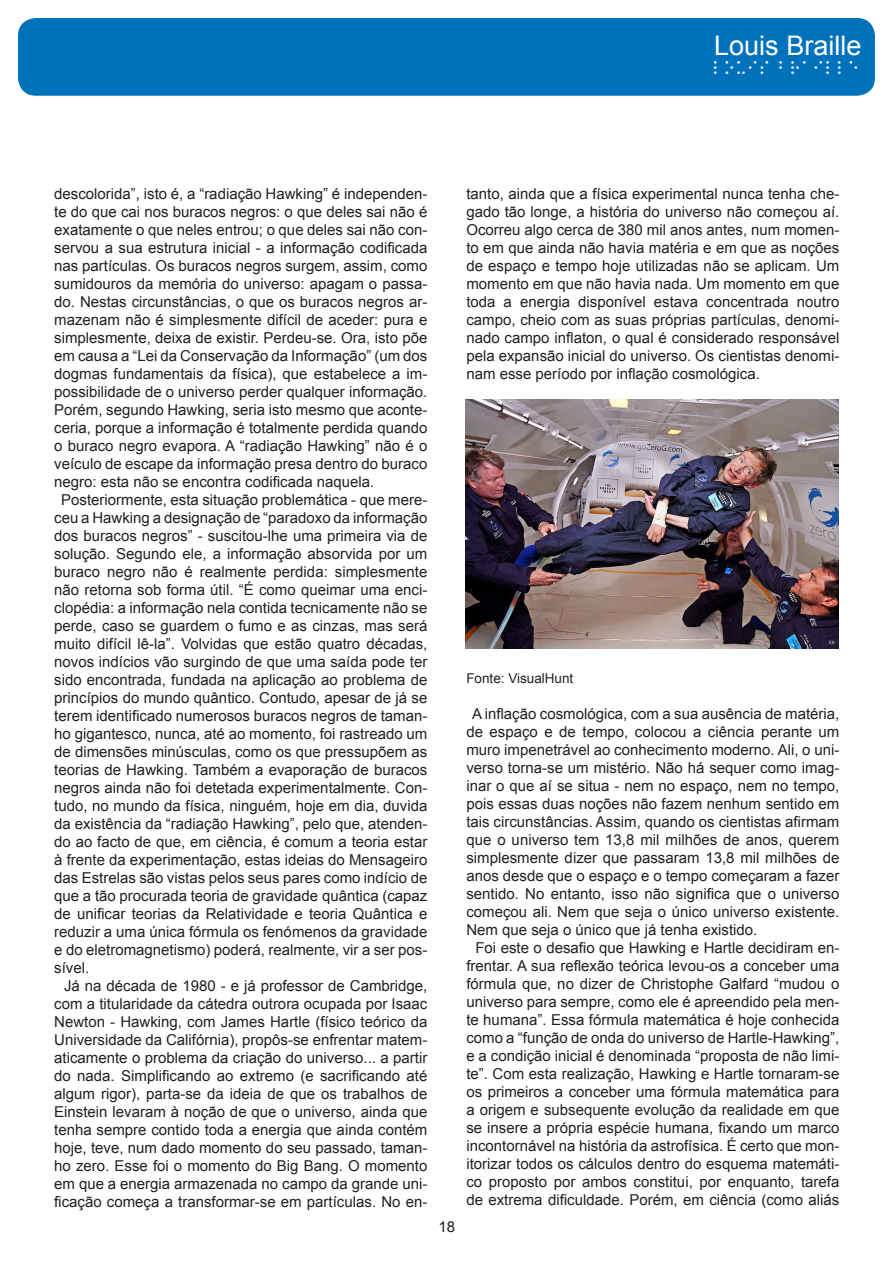
<style>
.page{position:relative;width:893px;height:1263px;background:#fff}
.page>*{position:absolute;margin:0;border:0;box-sizing:border-box;transform-origin:0 0}
.t1{font:27px "Arial";color:#fff}
.t2{font:16.5px "braili";color:#fff}
.t3{font:15px/18px "Arial";color:#231f20;text-align:justify}
.t4{font:13.5px "Arial";color:#231f20}
</style>
<div class="page">
<div style="left:18px;top:18px;width:857px;height:78px;background:#0072bc;border-radius:18px"></div>
<img style="left:466px;top:399px;width:373px;height:249px">
<p class="t1" style="left:714px;top:26px;width:149px">Louis Braille</p>
<p class="t2" style="left:714px;top:59px;width:149px">LOUIS BRAILLE</p>
<p class="t3" style="left:54px;top:184px;width:375px">descolorida”, isto é, a “radiação Hawking” é independen&shy;te do que cai nos buracos negros: o que deles sai não é exatamente o que neles entrou; o que deles sai não con&shy;servou a sua estrutura inicial - a informação codificada nas partículas. Os buracos negros surgem, assim, como sumidouros da memória do universo: apagam o passa&shy;do. Nestas circunstâncias, o que os buracos negros ar&shy;mazenam não é simplesmente difícil de aceder: pura e simplesmente, deixa de existir. Perdeu-se. Ora, isto põe em causa a “Lei da Conservação da Informação” (um dos dogmas fundamentais da física), que estabelece a im&shy;possibilidade de o universo perder qualquer informação.<br>Porém, segundo Hawking, seria isto mesmo que aconte&shy;ceria, porque a informação é totalmente perdida quando o buraco negro evapora. A “radiação Hawking” não é o veículo de escape da informação presa dentro do buraco negro: esta não se encontra codificada naquela.</p>
<p class="t3" style="left:54px;top:490px;width:375px;text-indent:7px">Posteriormente, esta situação problemática - que mere&shy;ceu a Hawking a designação de “paradoxo da informação dos buracos negros” - suscitou-lhe uma primeira via de solução. Segundo ele, a informação absorvida por um buraco negro não é realmente perdida: simplesmente não retorna sob forma útil. “É como queimar uma enci&shy;clopédia: a informação nela contida tecnicamente não se perde, caso se guardem o fumo e as cinzas, mas será muito difícil lê-la”. Volvidas que estão quatro décadas, novos indícios vão surgindo de que uma saída pode ter sido encontrada, fundada na aplicação ao problema de princípios do mundo quântico. Contudo, apesar de já se terem identificado numerosos buracos negros de taman&shy;ho gigantesco, nunca, até ao momento, foi rastreado um de dimensões minúsculas, como os que pressupõem as teorias de Hawking. Também a evaporação de buracos negros ainda não foi detetada experimentalmente. Con&shy;tudo, no mundo da física, ninguém, hoje em dia, duvida da existência da “radiação Hawking”, pelo que, atenden&shy;do ao facto de que, em ciência, é comum a teoria estar à frente da experimentação, estas ideias do Mensageiro das Estrelas são vistas pelos seus pares como indício de que a tão procurada teoria de gravidade quântica (capaz de unificar teorias da Relatividade e teoria Quântica e reduzir a uma única fórmula os fenómenos da gravidade e do eletromagnetismo) poderá, realmente, vir a ser pos&shy;sível.</p>
<p class="t3" style="left:54px;top:976px;width:375px;text-indent:10px">Já na década de 1980 - e já professor de Cambridge, com a titularidade da cátedra outrora ocupada por Isaac Newton - Hawking, com James Hartle (físico teórico da Universidade da Califórnia), propôs-se enfrentar matem&shy;aticamente o problema da criação do universo... a partir do nada. Simplificando ao extremo (e sacrificando até algum rigor), parta-se da ideia de que os trabalhos de Einstein levaram à noção de que o universo, ainda que tenha sempre contido toda a energia que ainda contém hoje, teve, num dado momento do seu passado, taman&shy;ho zero. Esse foi o momento do Big Bang. O momento em que a energia armazenada no campo da grande uni&shy;ficação começa a transformar-se em partículas. No en-</p>
<p class="t3" style="left:466px;top:184px;width:375px">tanto, ainda que a física experimental nunca tenha che&shy;gado tão longe, a história do universo não começou aí.<br>Ocorreu algo cerca de 380 mil anos antes, num momen&shy;to em que ainda não havia matéria e em que as noções de espaço e tempo hoje utilizadas não se aplicam. Um momento em que não havia nada. Um momento em que toda a energia disponível estava concentrada noutro campo, cheio com as suas próprias partículas, denomi&shy;nado campo inflaton, o qual é considerado responsável pela expansão inicial do universo. Os cientistas denomi&shy;nam esse período por inflação cosmológica.</p>
<p class="t3" style="left:438px;top:1218px;width:18px">18</p>
<p class="t4" style="left:466px;top:669px;width:109px">Fonte: VisualHunt</p>
<p class="t3" style="left:466px;top:705px;width:375px;text-indent:6px">A inflação cosmológica, com a sua ausência de matéria, de espaço e de tempo, colocou a ciência perante um muro impenetrável ao conhecimento moderno. Ali, o uni&shy;verso torna-se um mistério. Não há sequer como imag&shy;inar o que aí se situa - nem no espaço, nem no tempo, pois essas duas noções não fazem nenhum sentido em tais circunstâncias. Assim, quando os cientistas afirmam que o universo tem 13,8 mil milhões de anos, querem simplesmente dizer que passaram 13,8 mil milhões de anos desde que o espaço e o tempo começaram a fazer sentido. No entanto, isso não significa que o universo começou ali. Nem que seja o único universo existente.<br>Nem que seja o único que já tenha existido.</p>
<p class="t3" style="left:466px;top:939px;width:375px;text-align:center">Foi este o desafio que Hawking e Hartle decidiram en&shy;frentar. A sua reflexão teórica levou-os a conceber uma fórmula que, no dizer de Christophe Galfard “mudou o universo para sempre, como ele é apreendido pela men&shy;te humana”. Essa fórmula matemática é hoje conhecida como a “função de onda do universo de Hartle-Hawking”, e a condição inicial é denominada “proposta de não limi-</p>
<p class="t3" style="left:466px;top:1065px;width:375px">te”. Com esta realização, Hawking e Hartle tornaram-se os primeiros a conceber uma fórmula matemática para a origem e subsequente evolução da realidade em que se insere a própria espécie humana, fixando um marco incontornável na história da astrofísica. É certo que mon&shy;itorizar todos os cálculos dentro do esquema matemáti&shy;co proposto por ambos constitui, por enquanto, tarefa de extrema dificuldade. Porém, em ciência (como aliás</p>
</div>
